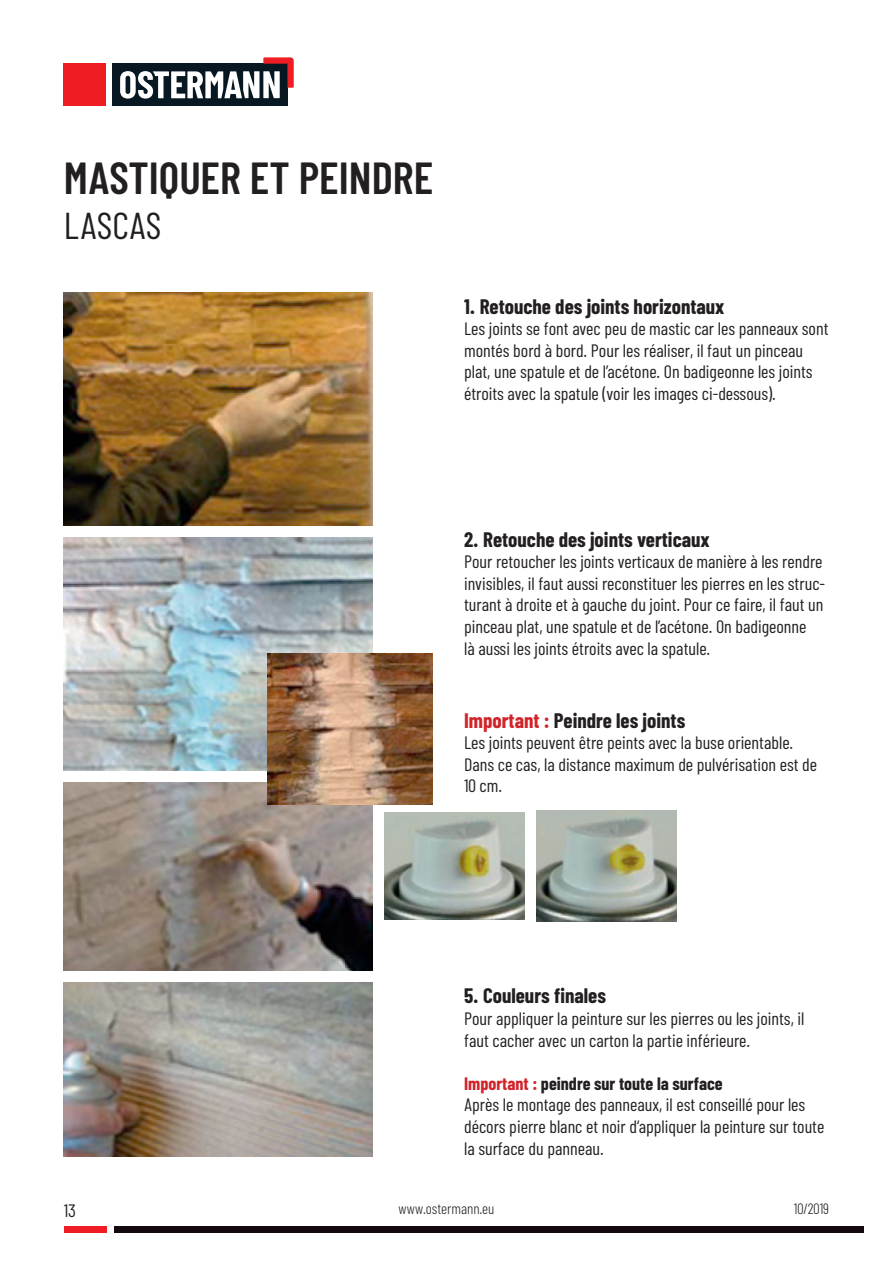
<style>
.page{position:relative;width:893px;height:1263px;background:#fff}
.page>*{position:absolute;margin:0;border:0;box-sizing:border-box;transform-origin:0 0}
.t1{font:600 45px "Barlow Condensed";color:#231f20}
.t2{font:37.5px "Barlow Condensed";letter-spacing:-.005em;color:#231f20}
.t3{font:700 21px "Barlow Condensed";color:#231f20}
.t4{font:18px/21.6px "Barlow Condensed";color:#231f20}
.t5{font:300 15px "Barlow Condensed";color:#231f20}
.s1{color:#d1232a}
.s2{font-weight:700;color:#d1232a}
.s3{font-weight:700}
</style>
<div class="page">
<div style="left:64px;top:64px;width:42px;height:42px;background:#ee1d23"></div>
<div style="left:112px;top:64px;width:175px;height:42px;background:#071822"></div>
<svg style="left:120px;top:57px;width:174px;height:42px"></svg>
<div style="left:64px;top:1226px;width:42px;height:7px;background:#ee1d23"></div>
<div style="left:114px;top:1226px;width:750px;height:7px;background:#130810"></div>
<img style="left:64px;top:293px;width:308px;height:233px">
<img style="left:64px;top:537px;width:308px;height:233px">
<img style="left:64px;top:783px;width:308px;height:188px">
<img style="left:268px;top:654px;width:164px;height:150px">
<img style="left:64px;top:982px;width:308px;height:175px">
<img style="left:385px;top:812px;width:139px;height:108px">
<img style="left:537px;top:811px;width:139px;height:110px">
<h1 class="t1" style="left:64px;top:149px;width:371px">MASTIQUER ET PEINDRE</h1>
<h2 class="t2" style="left:64px;top:202px;width:99px">LASCAS</h2>
<p class="t3" style="left:464px;top:293px;width:262px">1. Retouche des joints horizontaux</p>
<p class="t4" style="left:464px;top:317px;width:366px">Les joints se font avec peu de mastic car les panneaux sont montés bord à bord. Pour les réaliser, il faut un pinceau plat, une spatule et de l’acétone. On badigeonne les joints étroits avec la spatule (voir les images ci-dessous).</p>
<p class="t3" style="left:464px;top:526px;width:247px">2. Retouche des joints verticaux</p>
<p class="t4" style="left:464px;top:550px;width:363px">Pour retoucher les joints verticaux de manière à les rendre invisibles, il faut aussi reconstituer les pierres en les struc&shy;turant à droite et à gauche du joint. Pour ce faire, il faut un pinceau plat, une spatule et de l’acétone. On badigeonne<br>là aussi les joints étroits avec la spatule.</p>
<p class="t3" style="left:464px;top:707px;width:223px"><span class="s1">Important :</span> Peindre les joints</p>
<p class="t4" style="left:464px;top:731px;width:355px">Les joints peuvent être peints avec la buse orientable.<br>Dans ce cas, la distance maximum de pulvérisation est de<br>10 cm.</p>
<p class="t3" style="left:464px;top:983px;width:143px">5. Couleurs finales</p>
<p class="t4" style="left:464px;top:1007px;width:342px">Pour appliquer la peinture sur les pierres ou les joints, il faut cacher avec un carton la partie inférieure.</p>
<p class="t4" style="left:464px;top:1072px;width:362px"><span class="s2">Important :</span> <span class="s3">peindre sur toute la surface<br></span>Après le montage des panneaux, il est conseillé pour les décors pierre blanc et noir d‘appliquer la peinture sur toute la surface du panneau.</p>
<p class="t4" style="left:64px;top:1199px;width:14px">13</p>
<p class="t5" style="left:398px;top:1199px;width:98px">www.ostermann.eu</p>
<p class="t5" style="left:794px;top:1199px;width:37px">10/2019</p>
</div>
